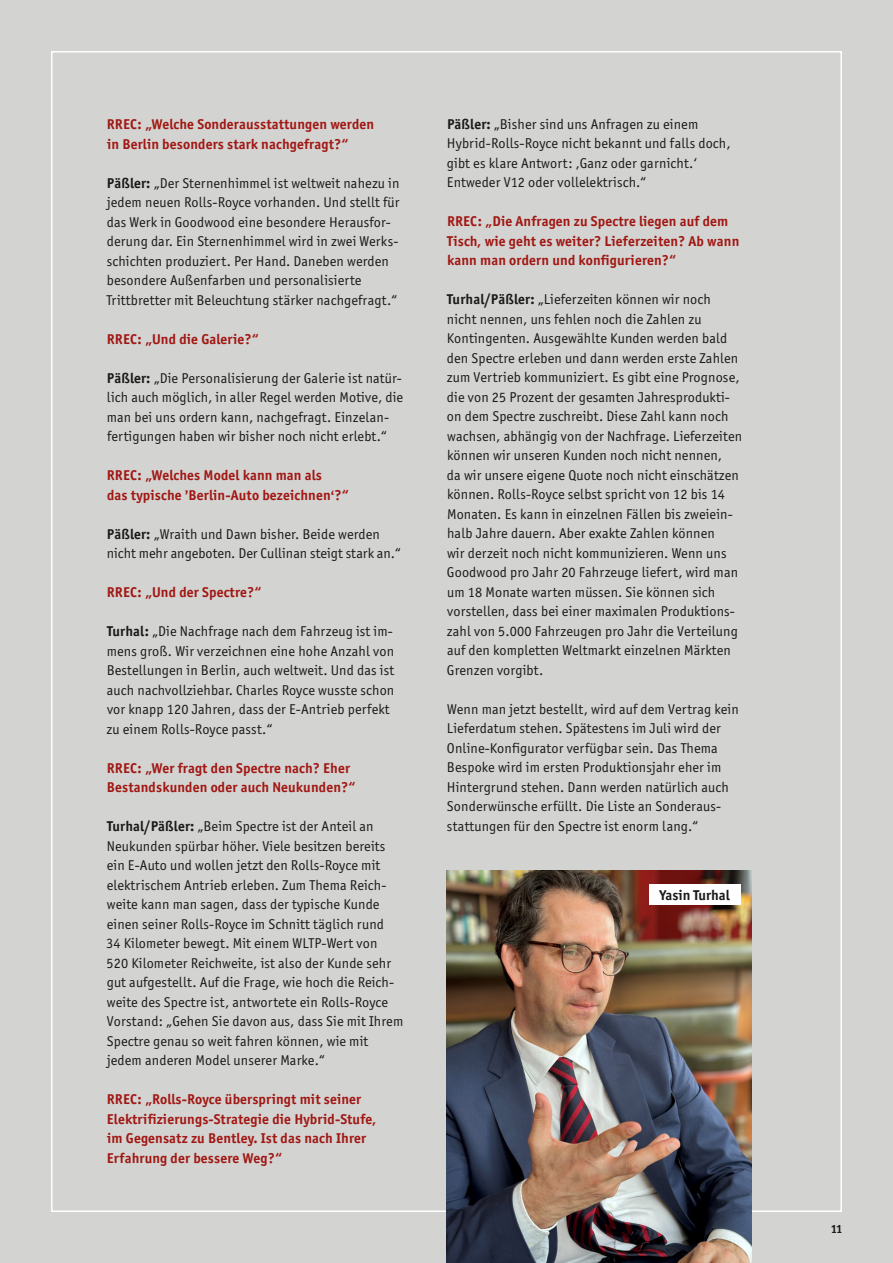
<style>
.page{position:relative;width:893px;height:1263px;background:#d3d4d2}
.page>*{position:absolute;margin:0;border:0;box-sizing:border-box;transform-origin:0 0}
.t1{font:14.25px/19.5px "Officina Sans ITC Pro";letter-spacing:.01em;color:#1a1a18}
.t2{font:700 14.25px/19.5px "Officina Sans ITC Pro";letter-spacing:.01em;color:#a11713}
.t3{font:700 14.25px "Officina Sans ITC Pro";color:#1a1a18}
.t4{font:700 12px "Officina Sans ITC Pro";color:#1a1a18}
.s1{font-weight:700}
.s2{font-family:"Scala Sans Pro"}
</style>
<div class="page">
<img style="left:446px;top:870px;width:306px;height:393px">
<div style="left:649px;top:884px;width:91px;height:21px;background:#fff"></div>
<p class="t2" style="left:107px;top:114px;width:269px">RREC: „Welche Sonderausstattungen werden in Berlin besonders stark nachgefragt?“</p>
<p class="t1" style="left:106px;top:173px;width:295px"><span class="s1">Päßler:</span> „Der Sternenhimmel ist weltweit nahezu in jedem neuen Rolls-Royce vorhanden. Und stellt für das Werk in Goodwood eine besondere Herausfor&shy;derung dar. Ein Sternenhimmel wird in zwei Werks&shy;schichten produziert. Per Hand. Daneben werden besondere Außenfarben und personalisierte Trittbretter mit Beleuchtung stärker nachgefragt.“</p>
<p class="t2" style="left:107px;top:329px;width:154px">RREC: „Und die Galerie?“</p>
<p class="t1" style="left:107px;top:368px;width:298px"><span class="s1">Päßler:</span> „Die Personalisierung der Galerie ist natür&shy;lich auch möglich, in aller Regel werden Motive, die man bei uns ordern kann, nachgefragt. Einzelan&shy;fertigungen haben wir bisher noch nicht erlebt.“</p>
<p class="t2" style="left:107px;top:465px;width:244px">RREC: „Welches Model kann man als<br>das typische <span class="s2">’</span>Berlin-Auto bezeichnen<span class="s2">‘</span>?“</p>
<p class="t1" style="left:107px;top:524px;width:296px"><span class="s1">Päßler:</span> „Wraith und Dawn bisher. Beide werden nicht mehr angeboten. Der Cullinan steigt stark an.“</p>
<p class="t2" style="left:107px;top:582px;width:156px">RREC: „Und der Spectre?“</p>
<p class="t1" style="left:107px;top:621px;width:289px"><span class="s1">Turhal:</span> „Die Nachfrage nach dem Fahrzeug ist im&shy;mens groß. Wir verzeichnen eine hohe Anzahl von Bestellungen in Berlin, auch weltweit. Und das ist auch nachvollziehbar. Charles Royce wusste schon vor knapp 120 Jahren, dass der E-Antrieb perfekt zu einem Rolls-Royce passt.“</p>
<p class="t2" style="left:107px;top:758px;width:250px">RREC: „Wer fragt den Spectre nach? Eher<br>Bestandskunden oder auch Neukunden?“</p>
<p class="t1" style="left:106px;top:816px;width:299px"><span class="s1">Turhal/Päßler:</span> „Beim Spectre ist der Anteil an Neukunden spürbar höher. Viele besitzen bereits ein E-Auto und wollen jetzt den Rolls-Royce mit elektrischem Antrieb erleben. Zum Thema Reich&shy;weite kann man sagen, dass der typische Kunde einen seiner Rolls-Royce im Schnitt täglich rund<br>34 Kilometer bewegt. Mit einem WLTP-Wert von<br>520 Kilometer Reichweite, ist also der Kunde sehr gut aufgestellt. Auf die Frage, wie hoch die Reich&shy;weite des Spectre ist, antwortete ein Rolls-Royce Vorstand: „Gehen Sie davon aus, dass Sie mit Ihrem Spectre genau so weit fahren können, wie mit jedem anderen Model unserer Marke.“</p>
<p class="t2" style="left:107px;top:1089px;width:271px">RREC: „Rolls-Royce überspringt mit seiner Elektrifizierungs-Strategie die Hybrid-Stufe, im Gegensatz zu Bentley. Ist das nach Ihrer Erfahrung der bessere Weg?“</p>
<p class="t1" style="left:447px;top:114px;width:285px"><span class="s1">Päßler:</span> „Bisher sind uns Anfragen zu einem Hybrid-Rolls-Royce nicht bekannt und falls doch, gibt es klare Antwort: ‚Ganz oder garnicht.‘ Entweder V12 oder vollelektrisch.“</p>
<p class="t2" style="left:447px;top:212px;width:294px">RREC: „Die Anfragen zu Spectre liegen auf dem<br>Tisch, wie geht es weiter? Lieferzeiten? Ab wann kann man ordern und konfigurieren?“</p>
<p class="t1" style="left:447px;top:290px;width:297px"><span class="s1">Turhal/Päßler:</span> „Lieferzeiten können wir noch nicht nennen, uns fehlen noch die Zahlen zu Kontingenten. Ausgewählte Kunden werden bald den Spectre erleben und dann werden erste Zahlen zum Vertrieb kommuniziert. Es gibt eine Prognose, die von 25 Prozent der gesamten Jahresprodukti&shy;on dem Spectre zuschreibt. Diese Zahl kann noch wachsen, abhängig von der Nachfrage. Lieferzeiten können wir unseren Kunden noch nicht nennen,<br>da wir unsere eigene Quote noch nicht einschätzen können. Rolls-Royce selbst spricht von 12 bis 14<br>Monaten. Es kann in einzelnen Fällen bis zweiein&shy;halb Jahre dauern. Aber exakte Zahlen können<br>wir derzeit noch nicht kommunizieren. Wenn uns Goodwood pro Jahr 20 Fahrzeuge liefert, wird man um 18 Monate warten müssen. Sie können sich vorstellen, dass bei einer maximalen Produktions&shy;zahl von 5.000 Fahrzeugen pro Jahr die Verteilung auf den kompletten Weltmarkt einzelnen Märkten Grenzen vorgibt.</p>
<p class="t1" style="left:447px;top:699px;width:293px">Wenn man jetzt bestellt, wird auf dem Vertrag kein Lieferdatum stehen. Spätestens im Juli wird der Online-Konfigurator verfügbar sein. Das Thema Bespoke wird im ersten Produktionsjahr eher im Hintergrund stehen. Dann werden natürlich auch Sonderwünsche erfüllt. Die Liste an Sonderaus&shy;stattungen für den Spectre ist enorm lang.“</p>
<p class="t3" style="left:659px;top:886px;width:72px">Yasin Turhal</p>
<p class="t4" style="left:831px;top:1222px;width:12px">11</p>
</div>
